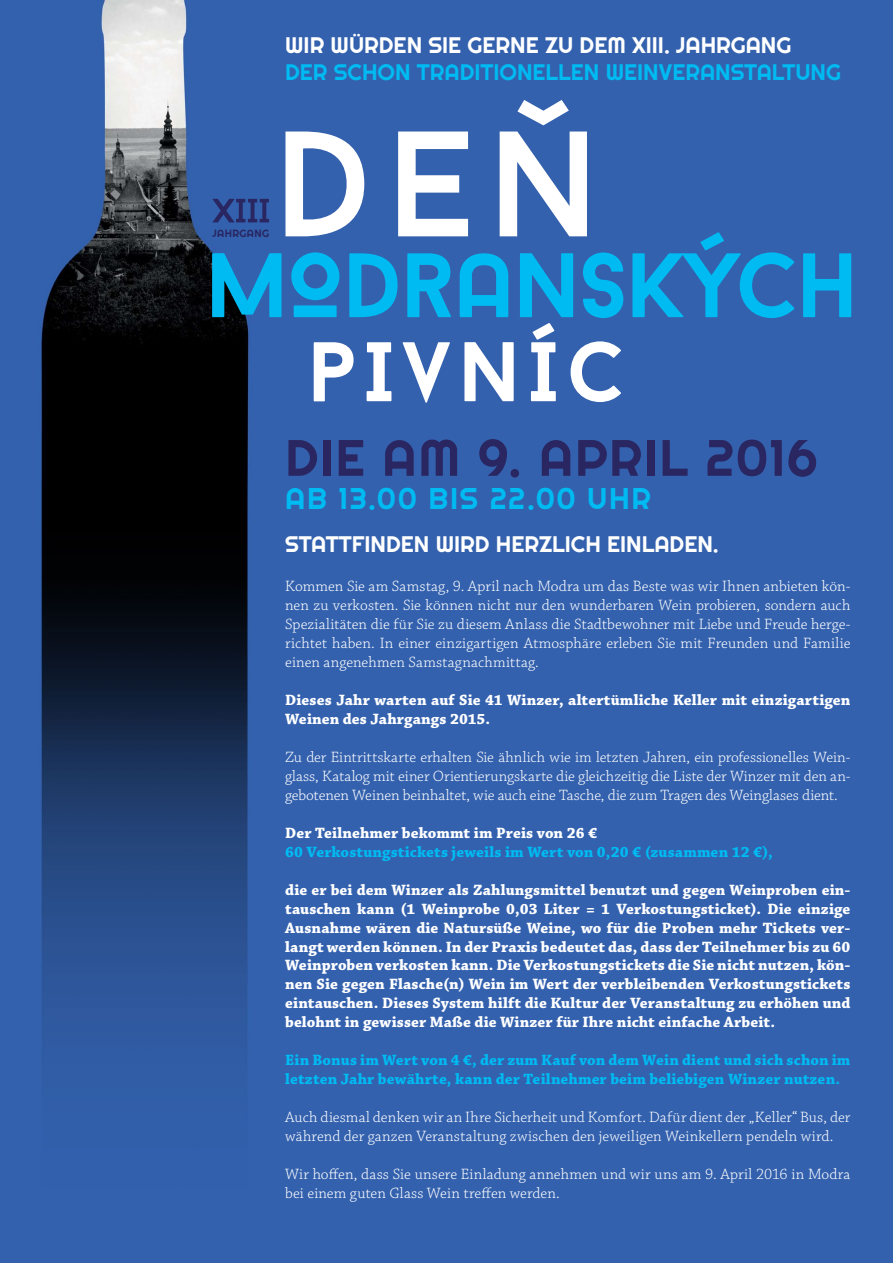
<style>
.page{position:relative;width:893px;height:1263px;background:#fff}
.page>*{position:absolute;margin:0;border:0;box-sizing:border-box;transform-origin:0 0}
.t1{font:51px "Righteous";letter-spacing:.03em;color:#292661}
.t2{font:30px "Righteous";letter-spacing:.055em;color:#00baf2}
.t3{font:22.5px "Righteous";color:#fff}
.t4{font:22.5px "Righteous";color:#00baf2}
.t5{font:300 15.75px/18.9px "Chaparral Pro";letter-spacing:.005em;color:#fff;text-align:justify}
.t6{font:700 15.75px/18.9px "Chaparral Pro";letter-spacing:.01em;color:#fff}
.t7{font:700 15.75px/18.9px "Chaparral Pro";letter-spacing:.01em;color:#00baf2}
.t8{font:10.5px "Righteous";letter-spacing:.035em;color:#292661}
</style>
<div class="page">
<img style="left:0;top:0;width:893px;height:1263px">
<svg style="left:314px;top:342px;width:40px;height:59px"></svg>
<svg style="left:367px;top:342px;width:24px;height:59px"></svg>
<svg style="left:402px;top:342px;width:48px;height:61px"></svg>
<svg style="left:464px;top:342px;width:50px;height:59px"></svg>
<svg style="left:531px;top:323px;width:25px;height:78px"></svg>
<svg style="left:571px;top:341px;width:50px;height:61px"></svg>
<svg style="left:285px;top:132px;width:79px;height:104px"></svg>
<svg style="left:398px;top:132px;width:70px;height:104px"></svg>
<svg style="left:500px;top:100px;width:87px;height:136px"></svg>
<svg style="left:212px;top:253px;width:70px;height:64px;background:#108ec8"></svg>
<svg style="left:291px;top:252px;width:48px;height:65px;background:#1495d6"></svg>
<svg style="left:349px;top:253px;width:49px;height:64px;background:#1595d5"></svg>
<svg style="left:407px;top:253px;width:44px;height:64px;background:#109cdb"></svg>
<svg style="left:460px;top:253px;width:48px;height:64px;background:#1398d8"></svg>
<svg style="left:520px;top:253px;width:53px;height:64px;background:#1398d8"></svg>
<svg style="left:583px;top:252px;width:40px;height:66px;background:#1495d6"></svg>
<svg style="left:632px;top:232px;width:162px;height:86px;background:#217fc5"></svg>
<svg style="left:803px;top:253px;width:48px;height:64px;background:#1595d5"></svg>
<svg style="left:212px;top:199px;width:57px;height:23px"></svg>
<h3 class="t3" style="left:285px;top:31px;width:508px">WIR WÜRDEN SIE GERNE ZU DEM XIII. JAHRGANG</h3>
<h3 class="t4" style="left:285px;top:58px;width:557px">DER SCHON TRADITIONELLEN WEINVERANSTALTUNG</h3>
<p class="t8" style="left:213px;top:226px;width:58px">JAHRGANG</p>
<h1 class="t1" style="left:285px;top:425px;width:534px">DIE AM 9. APRIL 2016</h1>
<h2 class="t2" style="left:285px;top:479px;width:367px">AB 13.00 BIS 22.00 UHR</h2>
<h3 class="t3" style="left:285px;top:529px;width:435px">STATTFINDEN WIRD HERZLICH EINLADEN.</h3>
<p class="t5" style="left:285px;top:578px;width:567px">Kommen Sie am Samstag, 9. April nach Modra um das Beste was wir Ihnen anbieten kön&shy;nen zu verkosten. Sie können nicht nur den wunderbaren Wein probieren, sondern auch Spezialitäten die für Sie zu diesem Anlass die Stadtbewohner mit Liebe und Freude herge&shy;richtet haben. In einer einzigartigen Atmosphäre erleben Sie mit Freunden und Familie einen angenehmen Samstagnachmittag.</p>
<p class="t6" style="left:285px;top:691px;width:567px">Dieses Jahr warten auf Sie 41 Winzer, altertümliche Keller mit einzigartigen<br>Weinen des Jahrgangs 2015.</p>
<p class="t5" style="left:285px;top:748px;width:567px">Zu der Eintrittskarte erhalten Sie ähnlich wie im letzten Jahren, ein professionelles Wein&shy;glass, Katalog mit einer Orientierungskarte die gleichzeitig die Liste der Winzer mit den an&shy;gebotenen Weinen beinhaltet, wie auch eine Tasche, die zum Tragen des Weinglases dient.</p>
<p class="t6" style="left:285px;top:824px;width:313px">Der Teilnehmer bekommt im Preis von 26 €</p>
<p class="t7" style="left:285px;top:843px;width:489px">60 Verkostungstickets jeweils im Wert von 0,20 € (zusammen 12 €),</p>
<p class="t6" style="left:285px;top:881px;width:567px;text-align:justify">die er bei dem Winzer als Zahlungsmittel benutzt und gegen Weinproben ein&shy;tauschen kann (1 Weinprobe 0,03 Liter = 1 Verkostungsticket). Die einzige Ausnahme wären die Natursüße Weine, wo für die Proben mehr Tickets ver&shy;langt werden können. In der Praxis bedeutet das, dass der Teilnehmer bis zu 60<br>Weinproben verkosten kann. Die Verkostungstickets die Sie nicht nutzen, kön&shy;nen Sie gegen Flasche(n) Wein im Wert der verbleibenden Verkostungstickets eintauschen. Dieses System hilft die Kultur der Veranstaltung zu erhöhen und belohnt in gewisser Maße die Winzer für Ihre nicht einfache Arbeit.</p>
<p class="t7" style="left:285px;top:1051px;width:567px">Ein Bonus im Wert von 4 €, der zum Kauf von dem Wein dient und sich schon im letzten Jahr bewährte, kann der Teilnehmer beim beliebigen Winzer nutzen.</p>
<p class="t5" style="left:285px;top:1108px;width:567px">Auch diesmal denken wir an Ihre Sicherheit und Komfort. Dafür dient der „Keller“ Bus, der während der ganzen Veranstaltung zwischen den jeweiligen Weinkellern pendeln wird.</p>
<p class="t5" style="left:285px;top:1165px;width:567px">Wir hoffen, dass Sie unsere Einladung annehmen und wir uns am 9. April 2016 in Modra bei einem guten Glass Wein treffen werden.</p>
</div>
